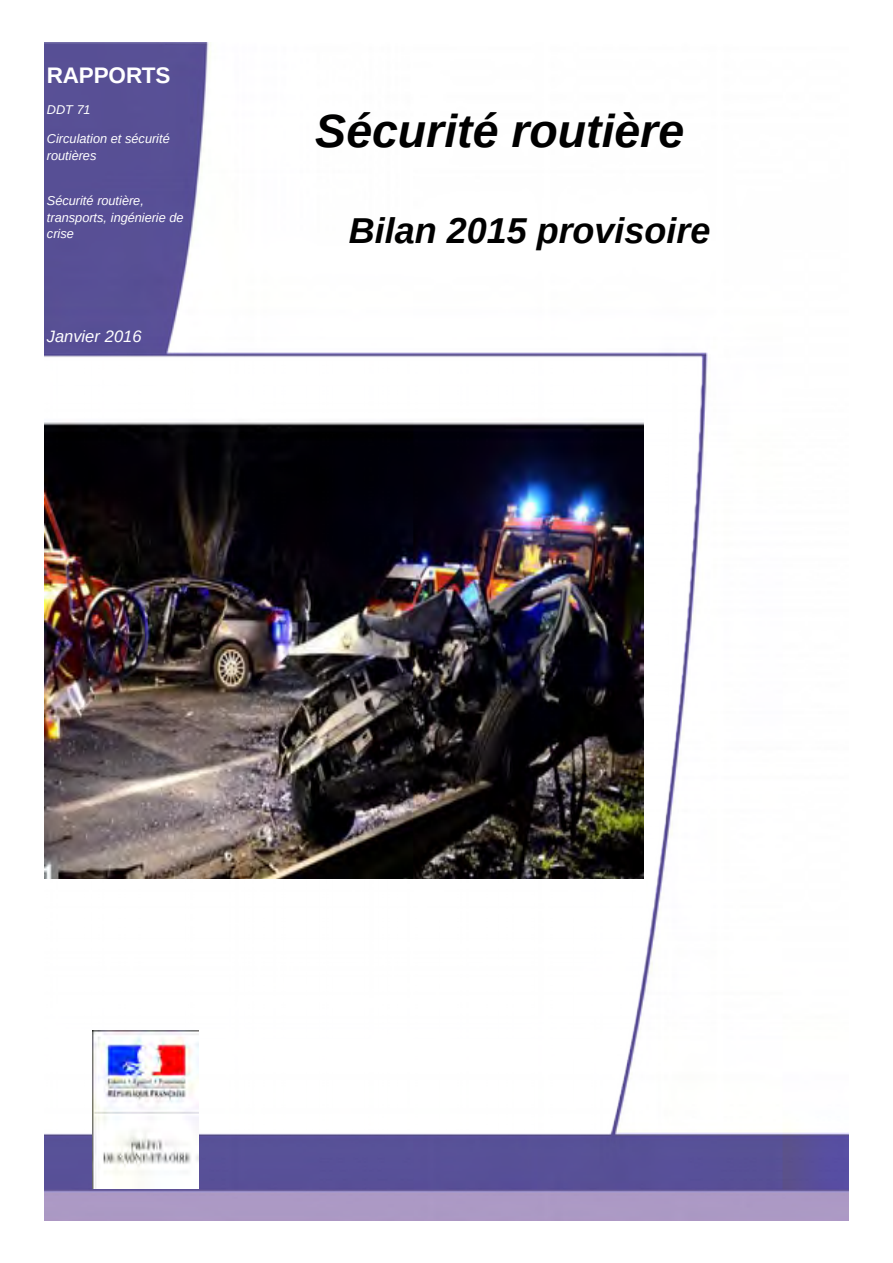
<style>
.page{position:relative;width:893px;height:1263px;background:#fff}
.page>*{position:absolute;margin:0;border:0;box-sizing:border-box;transform-origin:0 0}
.t1{font:italic 700 46.5px "Liberation Sans";color:#000}
.t2{font:italic 700 36px "Liberation Sans";color:#000}
.t3{font:700 22.5px "Liberation Sans";letter-spacing:-.005em;color:#fff}
.t4{font:italic 16.5px "Liberation Sans";color:#fff}
.t5{font:italic 12.75px/16.5px "Liberation Sans";letter-spacing:-.005em;color:#fff}
</style>
<div class="page">
<img style="left:45px;top:43px;width:803px;height:1177px">
<img style="left:93px;top:1030px;width:106px;height:158px">
<h3 class="t3" style="left:47px;top:63px;width:125px">RAPPORTS</h3>
<p class="t5" style="left:47px;top:101px;width:45px">DDT 71</p>
<p class="t5" style="left:47px;top:131px;width:124px">Circulation et sécurité routières</p>
<p class="t5" style="left:47px;top:193px;width:138px">Sécurité routière, transports, ingénierie de crise</p>
<p class="t4" style="left:47px;top:327px;width:96px">Janvier 2016</p>
<h1 class="t1" style="left:315px;top:105px;width:370px">Sécurité routière</h1>
<h2 class="t2" style="left:349px;top:210px;width:363px">Bilan 2015 provisoire</h2>
</div>
